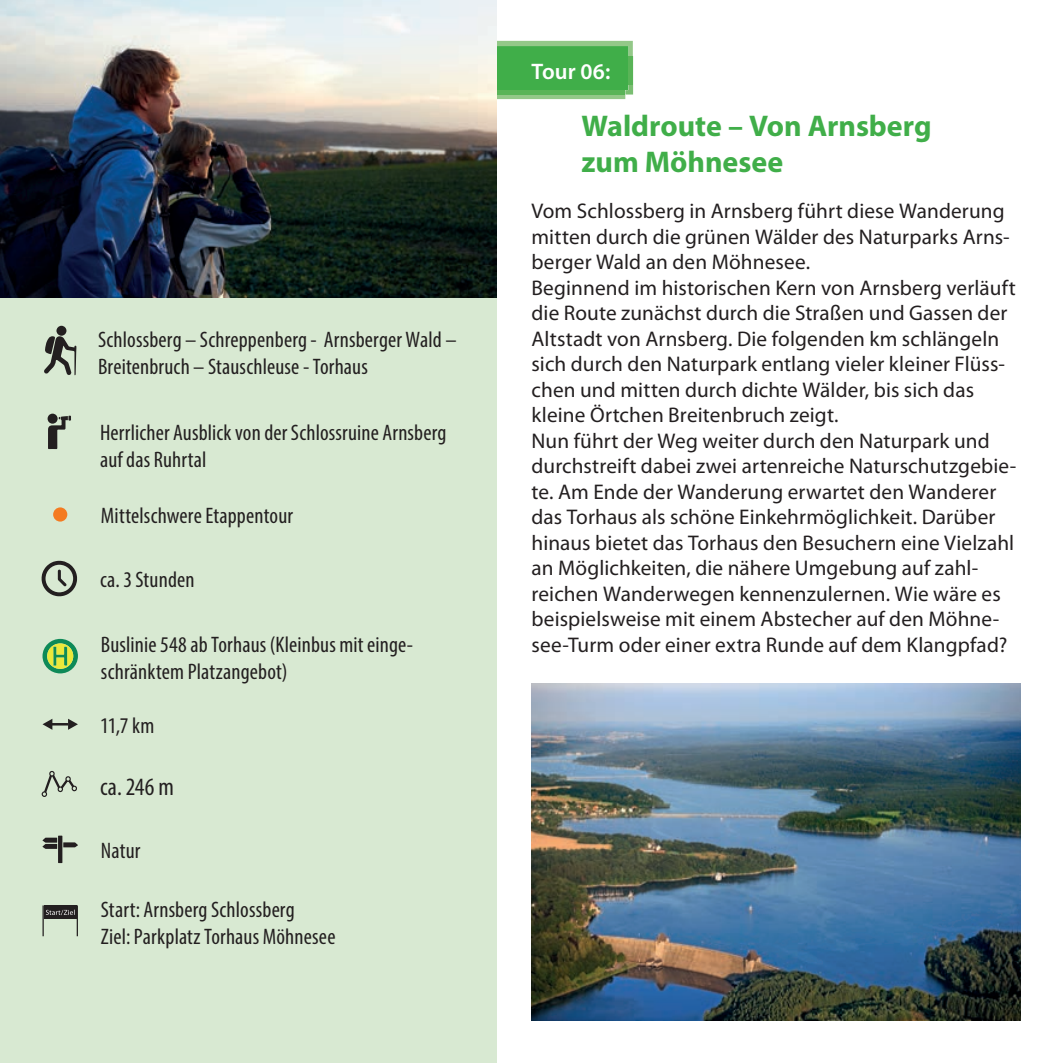
<style>
.page{position:relative;width:1063px;height:1063px;background:#fff}
.page>*{position:absolute;margin:0;border:0;box-sizing:border-box;transform-origin:0 0}
.t1{font:700 30px/36px "Myriad Pro";color:#40ae49}
.t2{font:condensed 25px "Myriad Pro";color:#231f20}
.t3{font:condensed 22.5px/27px "Myriad Pro";letter-spacing:.005em;color:#231f20}
.t4{font:600 22.5px "Myriad Pro";letter-spacing:.005em;color:#fff}
.t5{font:21.25px/25.5px "Myriad Pro";letter-spacing:.005em;color:#231f20}
</style>
<div class="page">
<svg style="left:496px;top:41px;width:137px;height:58px"></svg>
<div style="left:486px;top:56px;width:139px;height:29px;background:#40ae49"></div>
<div style="left:0;top:215px;width:496px;height:848px;background:#d8e9d2"></div>
<img style="left:0;top:0;width:496px;height:298px">
<svg style="left:44px;top:336px;width:32px;height:39px"></svg>
<div style="left:56px;top:326px;width:11px;height:10px;background:#231f20;border-radius:50%"></div>
<div style="left:48px;top:414px;width:10px;height:10px;background:#231f20;border-radius:50%"></div>
<svg style="left:48px;top:416px;width:23px;height:33px"></svg>
<div style="left:53px;top:507px;width:14px;height:15px;background:#f47b21;border-radius:50%"></div>
<svg style="left:42px;top:561px;width:35px;height:35px"></svg>
<svg style="left:42px;top:639px;width:36px;height:35px"></svg>
<hr style="left:51px;top:723px;width:17px;height:3px;background:#231f20">
<svg style="left:68px;top:719px;width:10px;height:11px"></svg>
<svg style="left:43px;top:719px;width:9px;height:11px"></svg>
<svg style="left:42px;top:771px;width:35px;height:26px"></svg>
<svg style="left:43px;top:836px;width:35px;height:27px"></svg>
<div style="left:44px;top:905px;width:32px;height:14px;background:#231f20"></div>
<svg style="left:46px;top:910px;width:29px;height:5px"></svg>
<hr style="left:77px;top:905px;width:1px;height:31px;background:#231f20">
<hr style="left:43px;top:905px;width:1px;height:31px;background:#231f20">
<img style="left:531px;top:684px;width:489px;height:336px">
<p class="t3" style="left:98px;top:326px;width:360px">Schlossberg – Schreppenberg - Arnsberger Wald –<br>Breitenbruch – Stauschleuse - Torhaus</p>
<p class="t3" style="left:100px;top:419px;width:348px">Herrlicher Ausblick von der Schlossruine Arnsberg auf das Ruhrtal</p>
<p class="t3" style="left:101px;top:502px;width:194px">Mittelschwere Etappentour</p>
<p class="t3" style="left:100px;top:566px;width:96px">ca. 3 Stunden</p>
<p class="t3" style="left:101px;top:631px;width:314px">Buslinie 548 ab Torhaus (Kleinbus mit einge&shy;schränktem Platzangebot)</p>
<p class="t3" style="left:100px;top:712px;width:56px">11,7 km</p>
<p class="t2" style="left:100px;top:771px;width:75px">ca. 246 m</p>
<p class="t3" style="left:101px;top:837px;width:41px">Natur</p>
<p class="t3" style="left:101px;top:896px;width:236px">Start: Arnsberg Schlossberg<br>Ziel: Parkplatz Torhaus Möhnesee</p>
<p class="t4" style="left:531px;top:57px;width:80px">Tour 06:</p>
<h1 class="t1" style="left:581px;top:107px;width:352px">Waldroute – Von Arnsberg zum Möhnesee</h1>
<p class="t5" style="left:531px;top:198px;width:486px">Vom Schlossberg in Arnsberg führt diese Wanderung mitten durch die grünen Wälder des Naturparks Arns&shy;berger Wald an den Möhnesee.<br>Beginnend im historischen Kern von Arnsberg verläuft die Route zunächst durch die Straßen und Gassen der Altstadt von Arnsberg. Die folgenden km schlängeln sich durch den Naturpark entlang vieler kleiner Flüss&shy;chen und mitten durch dichte Wälder, bis sich das kleine Örtchen Breitenbruch zeigt.<br>Nun führt der Weg weiter durch den Naturpark und durchstreift dabei zwei artenreiche Naturschutzgebie&shy;te. Am Ende der Wanderung erwartet den Wanderer das Torhaus als schöne Einkehrmöglichkeit. Darüber hinaus bietet das Torhaus den Besuchern eine Vielzahl an Möglichkeiten, die nähere Umgebung auf zahl&shy;reichen Wanderwegen kennenzulernen. Wie wäre es beispielsweise mit einem Abstecher auf den Möhne&shy;see-Turm oder einer extra Runde auf dem Klangpfad?</p>
</div>
